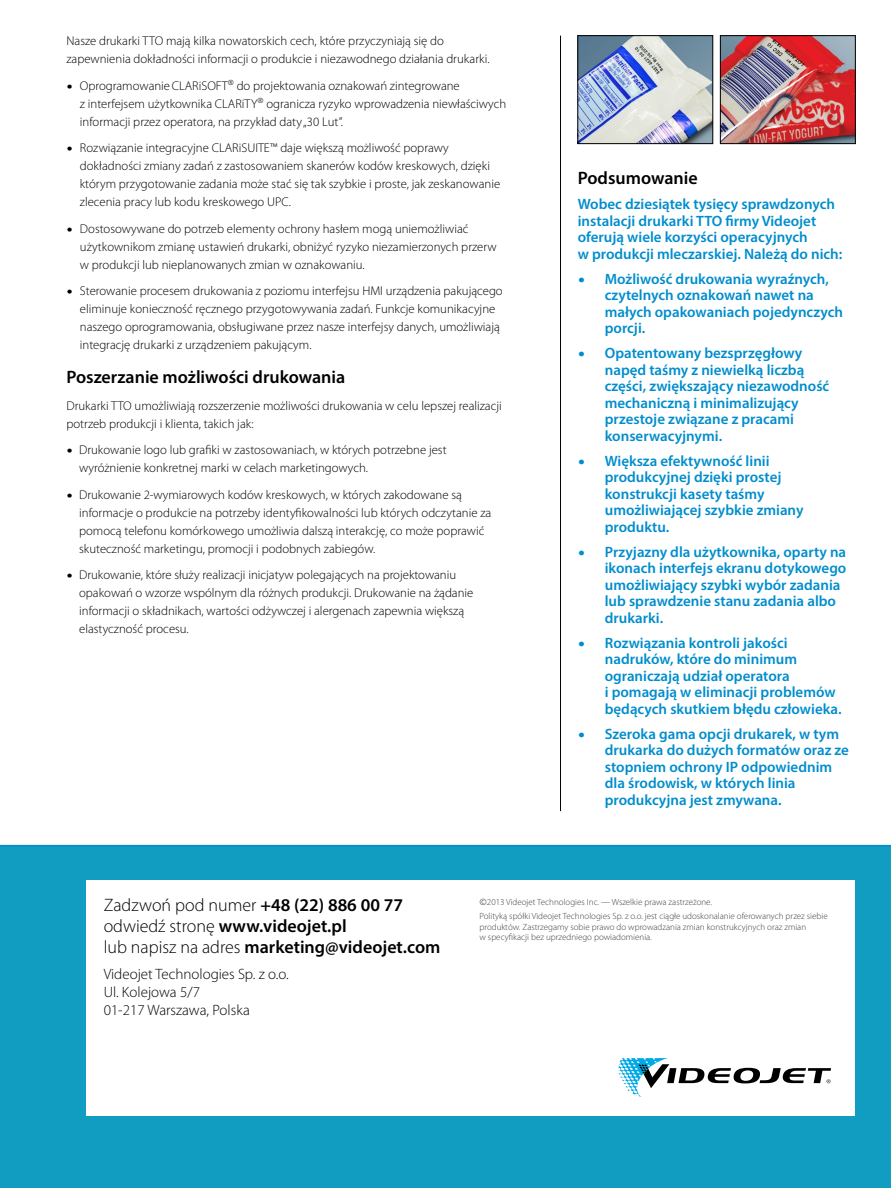
<style>
.page{position:relative;width:891px;height:1188px;background:#fff}
.page>*{position:absolute;margin:0;border:0;box-sizing:border-box;transform-origin:0 0}
.t1{font:600 18px/21px "Myriad Pro";color:#000}
.t2{font:600 15px/16.5px "Myriad Pro";color:#008dcd}
.t3{font:300 15px/18px "Myriad Pro";color:#000}
.t4{font:300 12.75px/18px "Myriad Pro";color:#000}
.t5{font:300 9px/14.7px "Myriad Pro";color:#414042}
.s1{font-family:"FS Albert"}
.s2{font-family:"FS Albert";font-weight:700}
.s3{font-weight:300}
</style>
<div class="page">
<div style="left:0;top:845px;width:891px;height:343px;background:#109dc1"></div>
<div style="left:86px;top:880px;width:769px;height:236px;background:#fff"></div>
<svg style="left:618px;top:1058px;width:213px;height:39px"></svg>
<hr style="left:560px;top:36px;width:1px;height:775px;background:#000">
<img style="left:579px;top:37px;width:132px;height:105px">
<div style="left:577px;top:35px;width:136px;height:109px;border:1px solid #000"></div>
<img style="left:722px;top:37px;width:132px;height:105px">
<div style="left:720px;top:35px;width:136px;height:109px;border:1px solid #000"></div>
<p class="t4" style="left:66px;top:32px;width:425px">Nasze drukarki TTO mają kilka nowatorskich cech, które przyczyniają się do zapewnienia dokładności informacji o produkcie i niezawodnego działania drukarki.</p>
<p class="t4" style="left:80px;top:77px;width:428px;text-indent:-13px"><span class="s1">•</span> OprogramowanieCLARiSOFT<sup>®</sup> do projektowania oznakowań zintegrowane<br>z interfejsem użytkownika CLARiTY<sup>®</sup> ogranicza ryzyko wprowadzenia niewłaściwych informacji przez operatora, na przykład daty „30 Lut”.</p>
<p class="t4" style="left:80px;top:139px;width:422px;text-indent:-14px"><span class="s1">•</span> Rozwiązanie integracyjne CLARiSUITE™ daje większą możliwość poprawy dokładności zmiany zadań z zastosowaniem skanerów kodów kreskowych, dzięki którym przygotowanie zadania może stać się tak szybkie i proste, jak zeskanowanie zlecenia pracy lub kodu kreskowego UPC.</p>
<p class="t4" style="left:80px;top:220px;width:418px;text-indent:-14px"><span class="s1">•</span> Dostosowywane do potrzeb elementy ochrony hasłem mogą uniemożliwiać użytkownikom zmianę ustawień drukarki, obniżyć ryzyko niezamierzonych przerw w produkcji lub nieplanowanych zmian w oznakowaniu.</p>
<p class="t4" style="left:80px;top:282px;width:424px;text-indent:-14px"><span class="s1">•</span> Sterowanie procesem drukowania z poziomu interfejsu HMI urządzenia pakującego eliminuje konieczność ręcznego przygotowywania zadań. Funkcje komunikacyjne naszego oprogramowania, obsługiwane przez nasze interfejsy danych, umożliwiają integrację drukarki z urządzeniem pakującym.</p>
<h1 class="t1" style="left:66px;top:366px;width:280px">Poszerzanie możliwości drukowania</h1>
<p class="t4" style="left:66px;top:396px;width:437px">Drukarki TTO umożliwiają rozszerzenie możliwości drukowania w celu lepszej realizacji potrzeb produkcji i klienta, takich jak:</p>
<p class="t4" style="left:79px;top:441px;width:369px;text-indent:-13px"><span class="s1">•</span> Drukowanie logo lub grafiki w zastosowaniach, w których potrzebne jest wyróżnienie konkretnej marki w celach marketingowych.</p>
<p class="t4" style="left:79px;top:485px;width:414px;text-indent:-13px"><span class="s1">•</span> Drukowanie 2-wymiarowych kodów kreskowych, w których zakodowane są informacje o produkcie na potrzeby identyfikowalności lub których odczytanie za pomocą telefonu komórkowego umożliwia dalszą interakcję, co może poprawić skuteczność marketingu, promocji i podobnych zabiegów.</p>
<p class="t4" style="left:79px;top:566px;width:396px;text-indent:-13px"><span class="s1">•</span> Drukowanie, które służy realizacji inicjatyw polegających na projektowaniu opakowań o wzorze wspólnym dla różnych produkcji. Drukowanie na żądanie informacji o składnikach, wartości odżywczej i alergenach zapewnia większą elastyczność procesu.</p>
<h1 class="t1" style="left:578px;top:167px;width:121px">Podsumowanie</h1>
<p class="t2" style="left:578px;top:195px;width:266px">Wobec dziesiątek tysięcy sprawdzonych instalacji drukarki TTO firmy Videojet oferują wiele korzyści operacyjnych<br>w produkcji mleczarskiej. Należą do nich:</p>
<p class="t2" style="left:605px;top:270px;width:240px;text-indent:-27px"><span class="s2">•</span> Możliwość drukowania wyraźnych, czytelnych oznakowań nawet na małych opakowaniach pojedynczych porcji.</p>
<p class="t2" style="left:605px;top:344px;width:226px;text-indent:-27px"><span class="s2">•</span> Opatentowany bezsprzęgłowy napęd taśmy z niewielką liczbą części, zwiększający niezawodność mechaniczną i minimalizujący przestoje związane z pracami konserwacyjnymi.</p>
<p class="t2" style="left:605px;top:452px;width:200px;text-indent:-27px"><span class="s2">•</span> Większa efektywność linii produkcyjnej dzięki prostej konstrukcji kasety taśmy umożliwiającej szybkie zmiany produktu.</p>
<p class="t2" style="left:605px;top:543px;width:243px;text-indent:-27px"><span class="s2">•</span> Przyjazny dla użytkownika, oparty na ikonach interfejs ekranu dotykowego umożliwiający szybki wybór zadania lub sprawdzenie stanu zadania albo drukarki.</p>
<p class="t2" style="left:605px;top:634px;width:238px;text-indent:-27px"><span class="s2">•</span> Rozwiązania kontroli jakości nadruków, które do minimum ograniczają udział operatora<br>i pomagają w eliminacji problemów będących skutkiem błędu człowieka.</p>
<p class="t2" style="left:605px;top:725px;width:246px;text-indent:-27px"><span class="s2">•</span> Szeroka gama opcji drukarek, w tym drukarka do dużych formatów oraz ze stopniem ochrony IP odpowiednim dla środowisk, w których linia produkcyjna jest zmywana.</p>
<h1 class="t1" style="left:104px;top:894px;width:338px"><span class="s3">Zadzwoń pod numer</span> +48 (22) 886 00 77 <span class="s3">odwiedź stronę</span> www.videojet.pl<br><span class="s3">lub napisz na adres</span> marketing@videojet.com</h1>
<p class="t3" style="left:104px;top:966px;width:187px">Videojet Technologies Sp. z o.o.<br>Ul. Kolejowa 5/7<br>01-217 Warszawa, Polska</p>
<p class="t5" style="left:480px;top:894px;width:350px"><span class="s1">©</span>2013 Videojet Technologies Inc. — Wszelkie prawa zastrzeżone.<br>Polityką spółki Videojet Technologies Sp. z o.o. jest ciągłe udoskonalanie oferowanych przez siebie</p>
<p class="t5" style="left:480px;top:922px;width:328px;line-height:10.5px">produktów. Zastrzegamy sobie prawo do wprowadzania zmian konstrukcyjnych oraz zmian w specyfikacji bez uprzedniego powiadomienia.</p>
</div>
